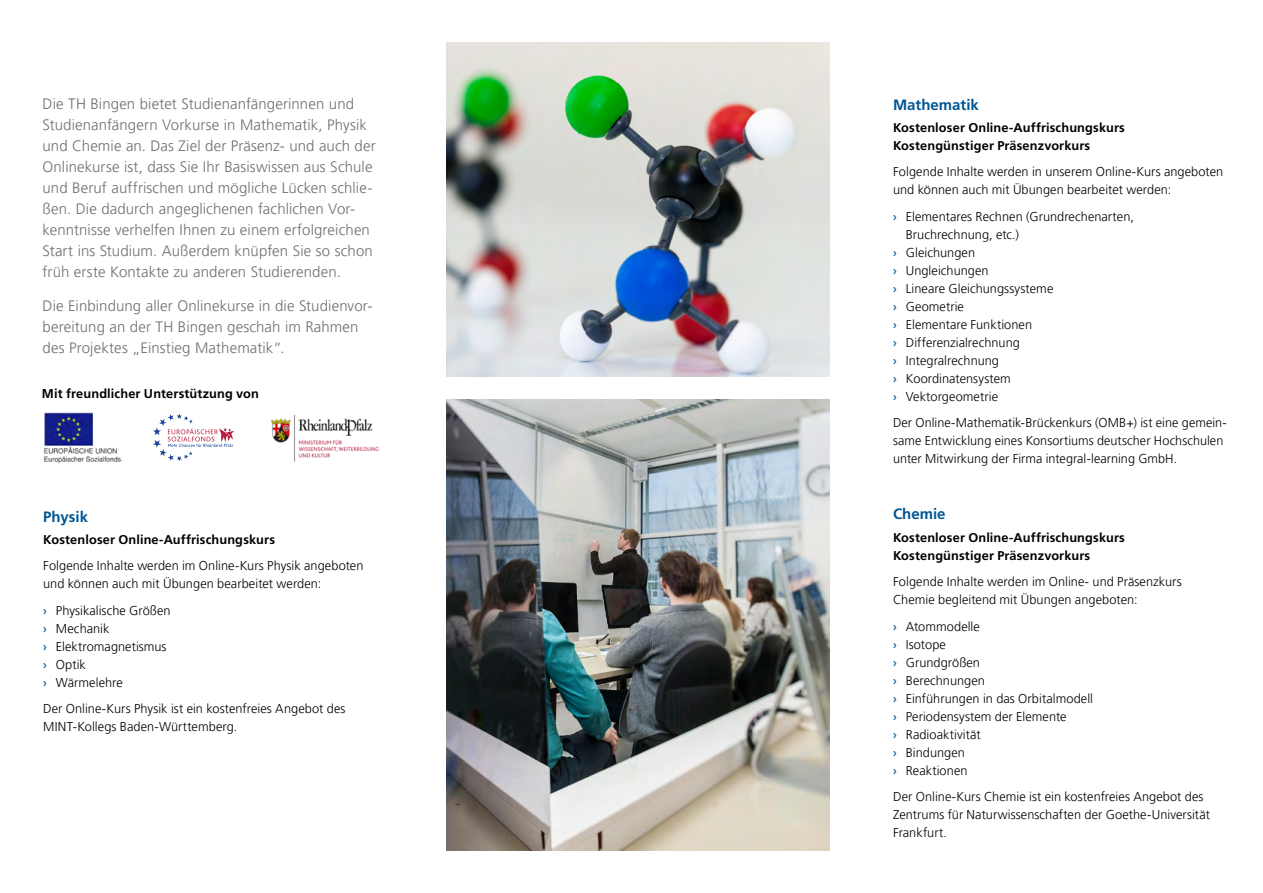
<style>
.page{position:relative;width:1263px;height:893px;background:#fff}
.page>*{position:absolute;margin:0;border:0;box-sizing:border-box;transform-origin:0 0}
.Headline_01_Light__A{font:300 15px/21px "Frutiger LT Pro";letter-spacing:.01em;color:#706f6f}
.Headline_03_FB2{font:700 15px "Frutiger LT Std";color:#005694}
.Fließtext{font:300 12.75px/18px "Frutiger LT Pro";letter-spacing:.005em;color:#000}
.Fließtext-2{font:700 12.75px/18px "Frutiger LT Std";letter-spacing:.01em;color:#000}
.s1{font-family:"Frutiger LT Std";font-weight:400;color:#005694}
</style>
<div class="page">
<img style="left:446px;top:400px;width:383px;height:450px">
<img style="left:446px;top:43px;width:383px;height:334px">
<svg style="left:153px;top:414px;width:81px;height:47px"></svg>
<img style="left:271px;top:414px;width:108px;height:48px">
<img style="left:44px;top:412px;width:78px;height:52px">
<p class="Headline_01_Light__A" style="left:43px;top:94px;width:335px">Die TH Bingen bietet Studienanfängerinnen und Studienanfängern Vorkurse in Mathematik, Physik und Chemie an. Das Ziel der Präsenz- und auch der Onlinekurse ist, dass Sie Ihr Basiswissen aus Schule und Beruf auffrischen und mögliche Lücken schlie&shy;ßen. Die dadurch angeglichenen fachlichen Vor&shy;kenntnisse verhelfen Ihnen zu einem erfolgreichen Start ins Studium. Außerdem knüpfen Sie so schon früh erste Kontakte zu anderen Studierenden.</p>
<p class="Headline_01_Light__A" style="left:43px;top:295px;width:331px">Die Einbindung aller Onlinekurse in die Studienvor&shy;bereitung an der TH Bingen geschah im Rahmen des Projektes „Einstieg Mathematik“.</p>
<p class="Fließtext-2" style="left:42px;top:385px;width:218px">Mit freundlicher Unterstützung von</p>
<p class="Headline_03_FB2" style="left:43px;top:507px;width:47px">Physik</p>
<p class="Fließtext-2" style="left:43px;top:530px;width:233px">Kostenloser Online-Auffrischungskurs</p>
<p class="Fließtext" style="left:43px;top:557px;width:322px">Folgende Inhalte werden im Online-Kurs Physik angeboten und können auch mit Übungen bearbeitet werden:</p>
<p class="Fließtext" style="left:43px;top:601px;width:129px"><span class="s1">›</span> Physikalische Größen</p>
<p class="Fließtext" style="left:43px;top:619px;width:68px"><span class="s1">›</span> Mechanik</p>
<p class="Fließtext" style="left:43px;top:637px;width:125px"><span class="s1">›</span> Elektromagnetismus</p>
<p class="Fließtext" style="left:43px;top:655px;width:44px"><span class="s1">›</span> Optik</p>
<p class="Fließtext" style="left:43px;top:673px;width:81px"><span class="s1">›</span> Wärmelehre</p>
<p class="Fließtext" style="left:43px;top:700px;width:304px">Der Online-Kurs Physik ist ein kostenfreies Angebot des<br>MINT-Kollegs Baden-Württemberg.</p>
<p class="Headline_03_FB2" style="left:893px;top:96px;width:87px">Mathematik</p>
<p class="Fließtext-2" style="left:893px;top:119px;width:233px">Kostenloser Online-Auffrischungskurs</p>
<p class="Fließtext-2" style="left:893px;top:137px;width:199px">Kostengünstiger Präsenzvorkurs</p>
<p class="Fließtext" style="left:893px;top:163px;width:332px">Folgende Inhalte werden in unserem Online-Kurs angeboten und können auch mit Übungen bearbeitet werden:</p>
<p class="Fließtext" style="left:906px;top:208px;width:230px;text-indent:-13px"><span class="s1">›</span> Elementares Rechnen (Grundrechenarten,<br>Bruchrechnung, etc.)</p>
<p class="Fließtext" style="left:893px;top:244px;width:84px"><span class="s1">›</span> Gleichungen</p>
<p class="Fließtext" style="left:893px;top:262px;width:97px"><span class="s1">›</span> Ungleichungen</p>
<p class="Fließtext" style="left:893px;top:280px;width:162px"><span class="s1">›</span> Lineare Gleichungssysteme</p>
<p class="Fließtext" style="left:893px;top:298px;width:72px"><span class="s1">›</span> Geometrie</p>
<p class="Fließtext" style="left:893px;top:316px;width:141px"><span class="s1">›</span> Elementare Funktionen</p>
<p class="Fließtext" style="left:893px;top:334px;width:128px"><span class="s1">›</span> Differenzialrechnung</p>
<p class="Fließtext" style="left:893px;top:352px;width:108px"><span class="s1">›</span> Integralrechnung</p>
<p class="Fließtext" style="left:893px;top:370px;width:119px"><span class="s1">›</span> Koordinatensystem</p>
<p class="Fließtext" style="left:893px;top:388px;width:107px"><span class="s1">›</span> Vektorgeometrie</p>
<p class="Fließtext" style="left:893px;top:414px;width:335px">Der Online-Mathematik-Brückenkurs (OMB+) ist eine gemein&shy;same Entwicklung eines Konsortiums deutscher Hochschulen unter Mitwirkung der Firma integral-learning GmbH.</p>
<p class="Headline_03_FB2" style="left:893px;top:505px;width:54px">Chemie</p>
<p class="Fließtext-2" style="left:893px;top:528px;width:233px">Kostenloser Online-Auffrischungskurs<br>Kostengünstiger Präsenzvorkurs</p>
<p class="Fließtext" style="left:893px;top:573px;width:290px">Folgende Inhalte werden im Online- und Präsenzkurs<br>Chemie begleitend mit Übungen angeboten:</p>
<p class="Fließtext" style="left:893px;top:617px;width:88px"><span class="s1">›</span> Atommodelle</p>
<p class="Fließtext" style="left:893px;top:635px;width:55px"><span class="s1">›</span> Isotope</p>
<p class="Fließtext" style="left:893px;top:653px;width:89px"><span class="s1">›</span> Grundgrößen</p>
<p class="Fließtext" style="left:893px;top:671px;width:94px"><span class="s1">›</span> Berechnungen</p>
<p class="Fließtext" style="left:893px;top:689px;width:201px"><span class="s1">›</span> Einführungen in das Orbitalmodell</p>
<p class="Fließtext" style="left:893px;top:707px;width:175px"><span class="s1">›</span> Periodensystem der Elemente</p>
<p class="Fließtext" style="left:893px;top:725px;width:89px"><span class="s1">›</span> Radioaktivität</p>
<p class="Fließtext" style="left:893px;top:743px;width:73px"><span class="s1">›</span> Bindungen</p>
<p class="Fließtext" style="left:893px;top:761px;width:76px"><span class="s1">›</span> Reaktionen</p>
<p class="Fließtext" style="left:893px;top:788px;width:319px">Der Online-Kurs Chemie ist ein kostenfreies Angebot des<br>Zentrums für Naturwissenschaften der Goethe-Universität<br>Frankfurt.</p>
</div>
